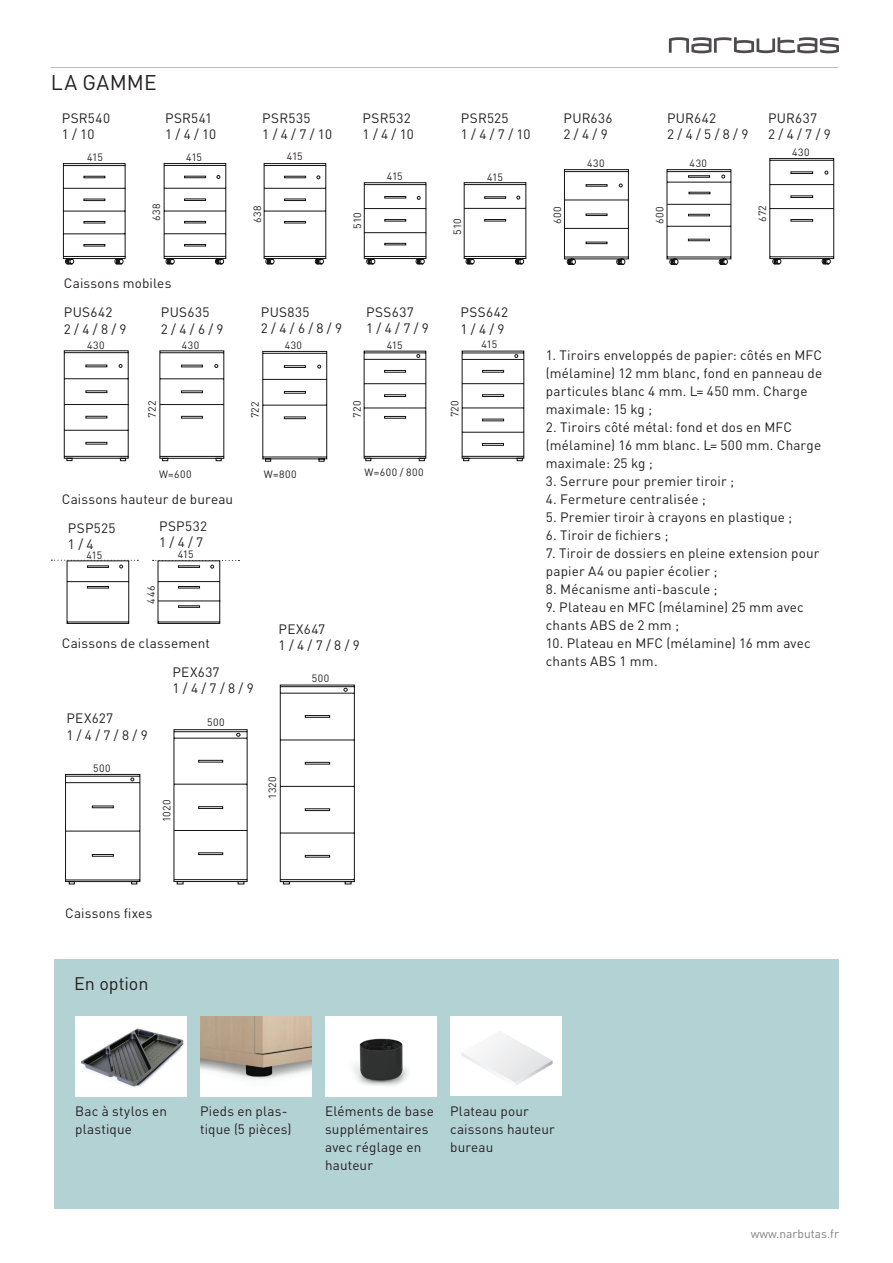
<style>
.page{position:relative;width:893px;height:1263px;background:#fff}
.page>*{position:absolute;margin:0;border:0;box-sizing:border-box;transform-origin:0 0}
.t1{font:21px "DIN Pro";letter-spacing:.01em;color:#231f20}
.t2{font:18px "DIN Pro";letter-spacing:-.005em;color:#231f20}
.t3{font:13.5px/16.2px "DIN Pro";letter-spacing:.01em;color:#231f20}
.t4{font:12px "DIN Pro";color:#808180}
.t5{font:10.5px "DIN Pro";letter-spacing:.04em;color:#231f20}
</style>
<div class="page">
<svg style="left:669px;top:37px;width:170px;height:16px"></svg>
<svg style="left:65px;top:774px;width:76px;height:111px"></svg>
<svg style="left:173px;top:729px;width:75px;height:156px"></svg>
<svg style="left:279px;top:684px;width:76px;height:201px"></svg>
<svg style="left:63px;top:163px;width:63px;height:102px"></svg>
<svg style="left:163px;top:163px;width:64px;height:102px"></svg>
<svg style="left:263px;top:163px;width:64px;height:102px"></svg>
<svg style="left:363px;top:182px;width:64px;height:83px"></svg>
<svg style="left:463px;top:182px;width:64px;height:83px"></svg>
<svg style="left:564px;top:169px;width:65px;height:96px"></svg>
<svg style="left:769px;top:158px;width:65px;height:107px"></svg>
<svg style="left:64px;top:350px;width:65px;height:111px"></svg>
<svg style="left:461px;top:350px;width:64px;height:111px"></svg>
<svg style="left:363px;top:350px;width:64px;height:111px"></svg>
<svg style="left:262px;top:351px;width:65px;height:111px"></svg>
<svg style="left:159px;top:350px;width:66px;height:111px"></svg>
<svg style="left:666px;top:169px;width:66px;height:96px"></svg>
<hr style="left:667px;top:204px;width:64px;height:1px;background:#141414">
<svg style="left:153px;top:560px;width:86px;height:64px"></svg>
<svg style="left:51px;top:560px;width:87px;height:64px"></svg>
<hr style="left:51px;top:67px;width:787px;height:1px;background:#bcbdc0">
<div style="left:54px;top:960px;width:785px;height:249px;background:#b3d2d4"></div>
<div style="left:450px;top:1016px;width:111px;height:80px;background:#fff"></div>
<svg style="left:461px;top:1033px;width:92px;height:53px"></svg>
<img style="left:200px;top:1016px;width:112px;height:81px">
<div style="left:325px;top:1016px;width:112px;height:81px;background:#fff"></div>
<img style="left:353px;top:1038px;width:56px;height:48px">
<img style="left:75px;top:1016px;width:112px;height:80px">
<h1 class="t1" style="left:51px;top:68px;width:107px">LA GAMME</h1>
<p class="t3" style="left:62px;top:109px;width:50px">PSR540<br>1 / 10</p>
<p class="t3" style="left:165px;top:109px;width:53px">PSR541<br>1 / 4 / 10</p>
<p class="t3" style="left:262px;top:109px;width:71px">PSR535<br>1 / 4 / 7 / 10</p>
<p class="t3" style="left:363px;top:109px;width:53px">PSR532<br>1 / 4 / 10</p>
<p class="t3" style="left:461px;top:109px;width:71px">PSR525<br>1 / 4 / 7 / 10</p>
<p class="t3" style="left:564px;top:109px;width:51px">PUR636<br>2 / 4 / 9</p>
<p class="t3" style="left:768px;top:109px;width:64px">PUR637<br>2 / 4 / 7 / 9</p>
<p class="t3" style="left:667px;top:109px;width:83px">PUR642<br>2 / 4 / 5 / 8 / 9</p>
<p class="t5" style="left:87px;top:150px;width:17px">415</p>
<p class="t5" style="left:186px;top:150px;width:17px">415</p>
<p class="t5" style="left:287px;top:149px;width:17px">415</p>
<p class="t5" style="left:387px;top:169px;width:17px">415</p>
<p class="t5" style="left:149px;top:221px;width:19px;rotate:-90deg">638</p>
<p class="t5" style="left:250px;top:223px;width:19px;rotate:-90deg">638</p>
<p class="t5" style="left:350px;top:228px;width:18px;rotate:-90deg">510</p>
<p class="t3" style="left:64px;top:274px;width:109px">Caissons mobiles</p>
<p class="t3" style="left:64px;top:304px;width:64px">PUS642<br>2 / 4 / 8 / 9</p>
<p class="t3" style="left:161px;top:304px;width:64px">PUS635<br>2 / 4 / 6 / 9</p>
<p class="t3" style="left:261px;top:303px;width:83px">PUS835<br>2 / 4 / 6 / 8 / 9</p>
<p class="t3" style="left:366px;top:303px;width:64px">PSS637<br>1 / 4 / 7 / 9</p>
<p class="t5" style="left:87px;top:338px;width:19px">430</p>
<p class="t5" style="left:182px;top:338px;width:19px">430</p>
<p class="t5" style="left:285px;top:338px;width:19px">430</p>
<p class="t5" style="left:387px;top:338px;width:17px">415</p>
<p class="t5" style="left:145px;top:418px;width:19px;rotate:-90deg">722</p>
<p class="t5" style="left:248px;top:418px;width:19px;rotate:-90deg">722</p>
<p class="t5" style="left:350px;top:418px;width:19px;rotate:-90deg">720</p>
<p class="t5" style="left:159px;top:467px;width:34px">W=600</p>
<p class="t3" style="left:62px;top:490px;width:173px">Caissons hauteur de bureau</p>
<p class="t3" style="left:68px;top:519px;width:49px">PSP525<br>1 / 4</p>
<p class="t3" style="left:159px;top:518px;width:49px">PSP532<br>1 / 4 / 7</p>
<p class="t5" style="left:178px;top:547px;width:17px">415</p>
<p class="t5" style="left:86px;top:548px;width:17px">415</p>
<p class="t5" style="left:144px;top:603px;width:19px;rotate:-90deg">446</p>
<p class="t3" style="left:62px;top:634px;width:150px">Caissons de classement</p>
<p class="t5" style="left:264px;top:467px;width:34px">W=800</p>
<p class="t5" style="left:365px;top:465px;width:60px">W=600 / 800</p>
<p class="t3" style="left:279px;top:620px;width:83px">PEX647<br>1 / 4 / 7 / 8 / 9</p>
<p class="t3" style="left:66px;top:710px;width:83px">PEX627<br>1 / 4 / 7 / 8 / 9</p>
<p class="t5" style="left:93px;top:761px;width:19px">500</p>
<p class="t3" style="left:172px;top:663px;width:83px">PEX637<br>1 / 4 / 7 / 8 / 9</p>
<p class="t5" style="left:207px;top:715px;width:19px">500</p>
<p class="t5" style="left:159px;top:822px;width:24px;rotate:-90deg">1020</p>
<p class="t5" style="left:265px;top:799px;width:24px;rotate:-90deg">1320</p>
<p class="t5" style="left:312px;top:671px;width:19px">500</p>
<p class="t5" style="left:450px;top:235px;width:18px;rotate:-90deg">510</p>
<p class="t5" style="left:487px;top:170px;width:17px">415</p>
<p class="t3" style="left:460px;top:304px;width:49px">PSS642<br>1 / 4 / 9</p>
<p class="t5" style="left:448px;top:417px;width:19px;rotate:-90deg">720</p>
<p class="t5" style="left:482px;top:337px;width:17px">415</p>
<p class="t3" style="left:65px;top:904px;width:89px">Caissons fixes</p>
<h2 class="t2" style="left:74px;top:971px;width:76px">En option</h2>
<p class="t5" style="left:550px;top:224px;width:19px;rotate:-90deg">600</p>
<p class="t5" style="left:587px;top:156px;width:19px">430</p>
<p class="t5" style="left:653px;top:224px;width:19px;rotate:-90deg">600</p>
<p class="t5" style="left:690px;top:156px;width:19px">430</p>
<p class="t5" style="left:755px;top:222px;width:18px;rotate:-90deg">672</p>
<p class="t5" style="left:792px;top:145px;width:19px">430</p>
<p class="t3" style="left:546px;top:346px;width:278px;line-height:18px">1. Tiroirs enveloppés de papier: côtés en MFC (mélamine) 12 mm blanc, fond en panneau de particules blanc 4 mm. L= 450 mm. Charge maximale: 15 kg ;</p>
<p class="t3" style="left:546px;top:418px;width:277px;line-height:18px">2. Tiroirs côté métal: fond et dos en MFC (mélamine) 16 mm blanc. L= 500 mm. Charge maximale: 25 kg ;</p>
<p class="t3" style="left:546px;top:472px;width:190px">3. Serrure pour premier tiroir ;</p>
<p class="t3" style="left:546px;top:490px;width:162px">4. Fermeture centralisée ;</p>
<p class="t3" style="left:546px;top:508px;width:248px">5. Premier tiroir à crayons en plastique ;</p>
<p class="t3" style="left:546px;top:526px;width:124px">6. Tiroir de fichiers ;</p>
<p class="t3" style="left:546px;top:544px;width:275px;line-height:18px">7. Tiroir de dossiers en pleine extension pour papier A4 ou papier écolier ;</p>
<p class="t3" style="left:546px;top:580px;width:173px">8. Mécanisme anti-bascule ;</p>
<p class="t3" style="left:546px;top:598px;width:259px;line-height:18px">9. Plateau en MFC (mélamine) 25 mm avec chants ABS de 2 mm ;</p>
<p class="t3" style="left:546px;top:634px;width:266px;line-height:18px">10. Plateau en MFC (mélamine) 16 mm avec chants ABS 1 mm.</p>
<p class="t3" style="left:75px;top:1102px;width:93px;line-height:18px">Bac à stylos en plastique</p>
<p class="t3" style="left:200px;top:1102px;width:93px;line-height:18px">Pieds en plas&shy;tique (5 pièces)</p>
<p class="t3" style="left:325px;top:1102px;width:110px;line-height:18px">Eléments de base supplémentaires avec réglage en hauteur</p>
<p class="t3" style="left:450px;top:1102px;width:106px;line-height:18px">Plateau pour caissons hauteur bureau</p>
<p class="t4" style="left:751px;top:1225px;width:90px">www.narbutas.fr</p>
</div>
